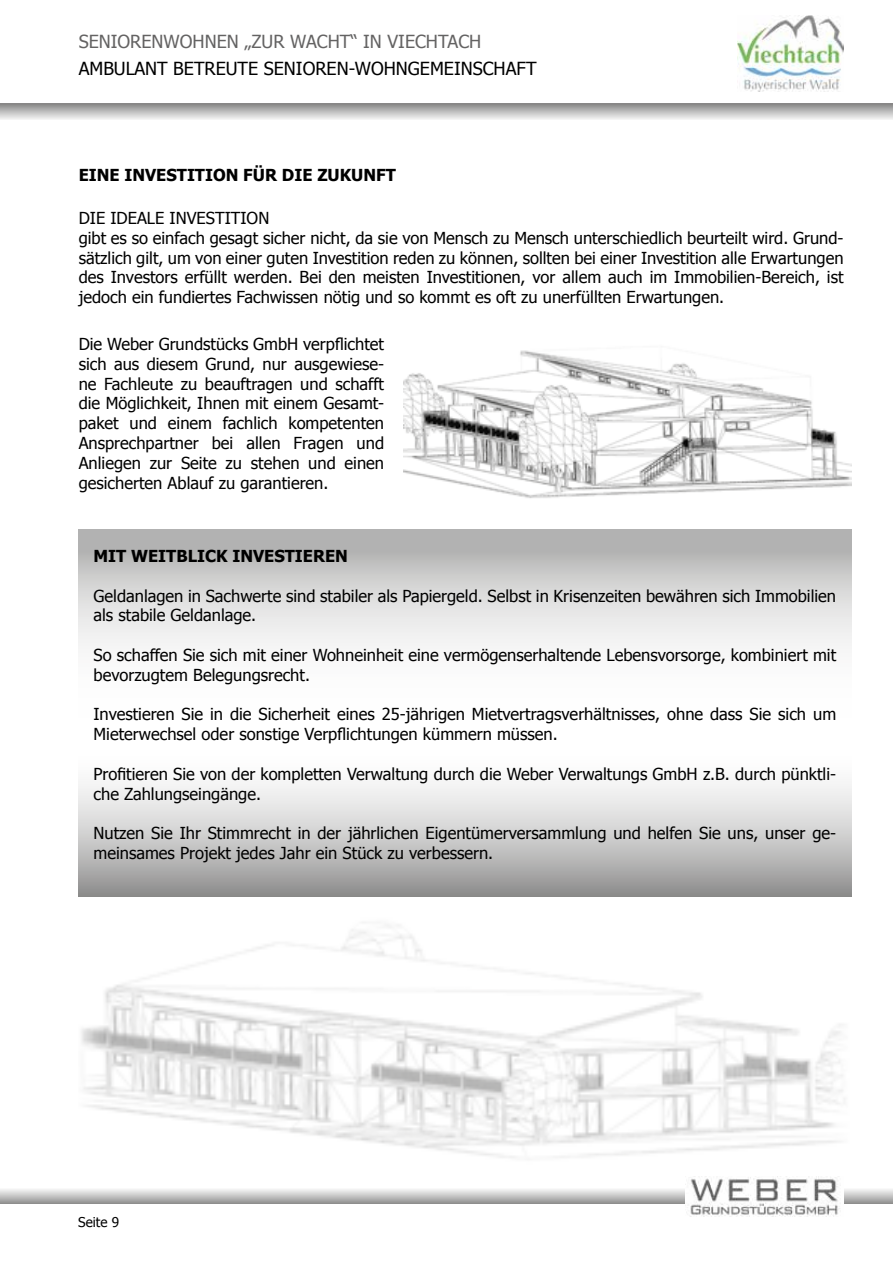
<style>
.page{position:relative;width:893px;height:1263px;background:#fff}
.page>*{position:absolute;margin:0;border:0;box-sizing:border-box;transform-origin:0 0}
.t1{font:18px "Tahoma";color:#000}
.t2{font:18px "Tahoma";color:#646363}
.t3{font:16.5px/19.8px "Tahoma";color:#000}
.t4{font:700 16.5px "Tahoma";color:#000}
.t5{font:13.5px "Tahoma";color:#000}
</style>
<div class="page">
<img style="left:81px;top:924px;width:764px;height:234px">
<svg style="left:0;top:104px;width:893px;height:15px;background:#bcbcbc"></svg>
<img style="left:737px;top:16px;width:106px;height:75px">
<svg style="left:1px;top:1189px;width:892px;height:15px;background:#c1c1c1"></svg>
<img style="left:686px;top:1177px;width:157px;height:39px">
<svg style="left:0;top:1189px;width:1px;height:15px"></svg>
<img style="left:404px;top:350px;width:447px;height:148px">
<svg style="left:79px;top:529px;width:772px;height:117px;background:#d3d2d2"></svg>
<div style="left:79px;top:749px;width:772px;height:147px;background:linear-gradient(to bottom,#fff,#999)"></div>
<p class="t2" style="left:79px;top:30px;width:404px">SENIORENWOHNEN „ZUR WACHT“ IN VIECHTACH</p>
<p class="t1" style="left:79px;top:57px;width:460px">AMBULANT BETREUTE SENIOREN-WOHNGEMEINSCHAFT</p>
<p class="t4" style="left:79px;top:163px;width:319px">EINE INVESTITION FÜR DIE ZUKUNFT</p>
<p class="t3" style="left:79px;top:207px;width:766px">DIE IDEALE INVESTITION<br>gibt es so einfach gesagt sicher nicht, da sie von Mensch zu Mensch unterschiedlich beurteilt wird. Grund&shy;sätzlich gilt, um von einer guten Investition reden zu können, sollten bei einer Investition alle Erwartungen des Investors erfüllt werden. Bei den meisten Investitionen, vor allem auch im Immobilien-Bereich, ist jedoch ein fundiertes Fachwissen nötig und so kommt es oft zu unerfüllten Erwartungen.</p>
<p class="t3" style="left:79px;top:333px;width:307px;text-align:justify">Die Weber Grundstücks GmbH verpflichtet sich aus diesem Grund, nur ausgewiese&shy;ne Fachleute zu beauftragen und schafft die Möglichkeit, Ihnen mit einem Gesamt&shy;paket und einem fachlich kompetenten Ansprechpartner bei allen Fragen und Anliegen zur Seite zu stehen und einen gesicherten Ablauf zu garantieren.</p>
<p class="t4" style="left:94px;top:544px;width:256px">MIT WEITBLICK INVESTIEREN</p>
<p class="t3" style="left:94px;top:585px;width:744px">Geldanlagen in Sachwerte sind stabiler als Papiergeld. Selbst in Krisenzeiten bewähren sich Immobilien als stabile Geldanlage.</p>
<p class="t3" style="left:94px;top:644px;width:744px">So schaffen Sie sich mit einer Wohneinheit eine vermögenserhaltende Lebensvorsorge, kombiniert mit bevorzugtem Belegungsrecht.</p>
<p class="t3" style="left:94px;top:704px;width:744px">Investieren Sie in die Sicherheit eines 25-jährigen Mietvertragsverhältnisses, ohne dass Sie sich um<br>Mieterwechsel oder sonstige Verpflichtungen kümmern müssen.</p>
<p class="t3" style="left:94px;top:763px;width:744px">Profitieren Sie von der kompletten Verwaltung durch die Weber Verwaltungs GmbH z.B. durch pünktli&shy;che Zahlungseingänge.</p>
<p class="t3" style="left:94px;top:822px;width:744px">Nutzen Sie Ihr Stimmrecht in der jährlichen Eigentümerversammlung und helfen Sie uns, unser ge&shy;meinsames Projekt jedes Jahr ein Stück zu verbessern.</p>
<p class="t5" style="left:78px;top:1213px;width:42px">Seite 9</p>
</div>
